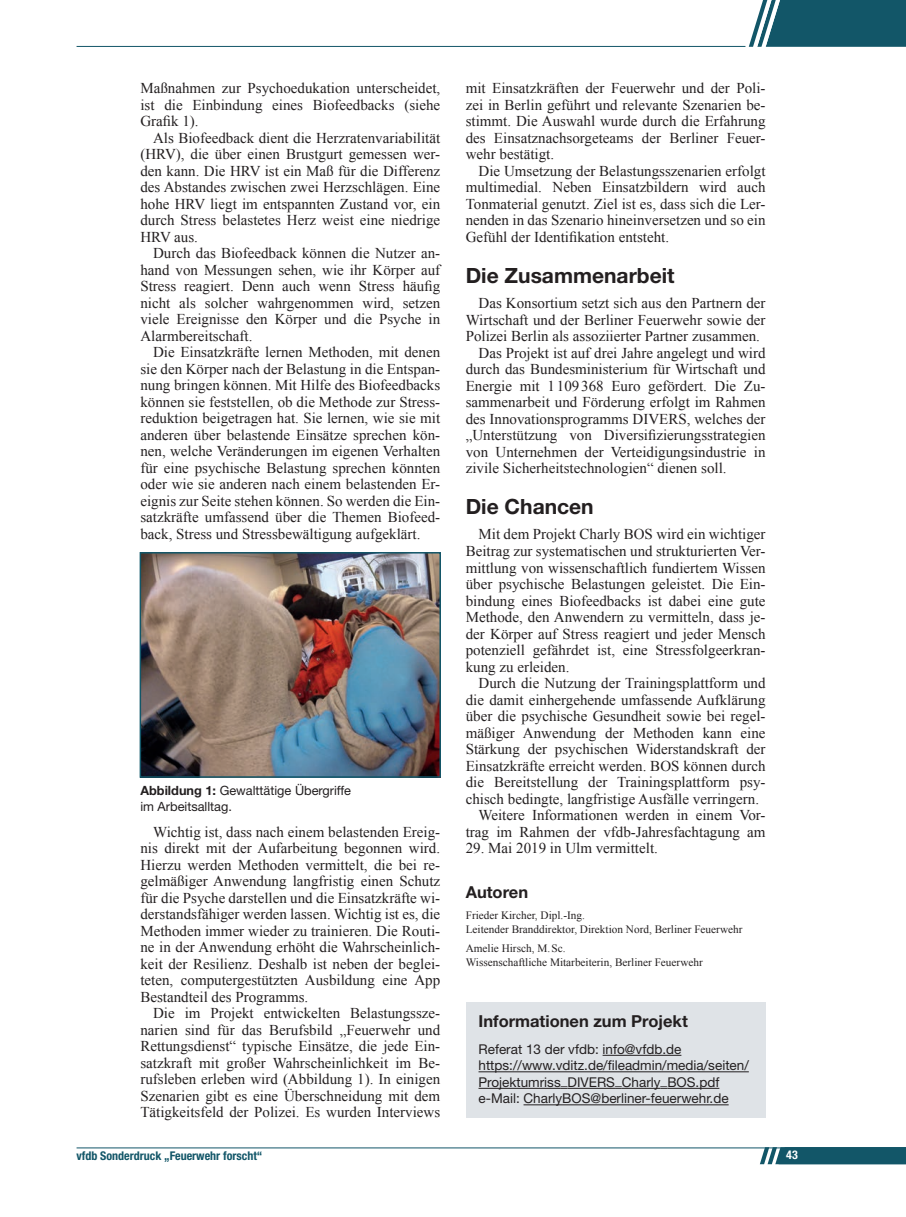
<style>
.page{position:relative;width:906px;height:1217px;background:#fff}
.page>*{position:absolute;margin:0;border:0;box-sizing:border-box;transform-origin:0 0}
.t1{font:700 21px "Helvetica Neue LT Std";color:#231f20}
.t2{font:700 16.5px "Helvetica Neue LT Std";color:#231f20}
.t3{font:15px "Times New Roman";color:#231f20}
.t4{font:13.5px/16.5px "Helvetica Neue LT Std";color:#231f20}
.t5{font:12.75px/16.5px "Helvetica Neue LT Std";color:#231f20}
.t6{font:700 condensed 12px "Helvetica Neue LT Std";color:#125668}
.t7{font:700 condensed 12px "Helvetica Neue LT Std";color:#fff}
.t8{font:11.25px/14.2px "Times New Roman";color:#231f20}
.s1{font-weight:700}
</style>
<div class="page">
<hr style="left:77px;top:1147px;width:829px;height:1px;background:#125668">
<svg style="left:749px;top:0;width:157px;height:47px;background:#2a6777"></svg>
<svg style="left:760px;top:1147px;width:146px;height:16px;background:#206071"></svg>
<hr style="left:77px;top:46px;width:668px;height:1px;background:#125668">
<img style="left:143px;top:555px;width:295px;height:219px">
<div style="left:140px;top:552px;width:301px;height:225px;border:2px solid #125668"></div>
<div style="left:466px;top:1001px;width:299px;height:116px;background:#dfe3e7"></div>
<hr style="left:602px;top:1054px;width:79px;height:1px;background:#231f20">
<hr style="left:478px;top:1071px;width:271px;height:1px;background:#231f20">
<hr style="left:478px;top:1087px;width:83px;height:1px;background:#231f20">
<hr style="left:567px;top:1087px;width:48px;height:1px;background:#231f20">
<hr style="left:622px;top:1087px;width:38px;height:1px;background:#231f20">
<hr style="left:667px;top:1087px;width:52px;height:1px;background:#231f20">
<hr style="left:523px;top:1104px;width:205px;height:1px;background:#231f20">
<p class="t3" style="left:140px;top:78px;width:301px">Maßnahmen zur Psychoedukation unterscheidet,</p>
<p class="t3" style="left:140px;top:94px;width:301px">ist die Einbindung eines Biofeedbacks (siehe</p>
<p class="t3" style="left:140px;top:111px;width:60px">Grafik 1).</p>
<p class="t3" style="left:153px;top:127px;width:289px">Als Biofeedback dient die Herzratenvariabilität</p>
<p class="t3" style="left:140px;top:144px;width:301px">(HRV), die über einen Brustgurt gemessen wer-</p>
<p class="t3" style="left:140px;top:160px;width:301px">den kann. Die HRV ist ein Maß für die Differenz</p>
<p class="t3" style="left:140px;top:177px;width:301px">des Abstandes zwischen zwei Herzschlägen. Eine</p>
<p class="t3" style="left:140px;top:193px;width:301px">hohe HRV liegt im entspannten Zustand vor, ein</p>
<p class="t3" style="left:140px;top:210px;width:301px">durch Stress belastetes Herz weist eine niedrige</p>
<p class="t3" style="left:140px;top:226px;width:59px">HRV aus.</p>
<p class="t3" style="left:153px;top:243px;width:289px">Durch das Biofeedback können die Nutzer an-</p>
<p class="t3" style="left:140px;top:259px;width:301px">hand von Messungen sehen, wie ihr Körper auf</p>
<p class="t3" style="left:140px;top:276px;width:301px">Stress reagiert. Denn auch wenn Stress häufig</p>
<p class="t3" style="left:140px;top:292px;width:301px">nicht als solcher wahrgenommen wird, setzen</p>
<p class="t3" style="left:140px;top:309px;width:301px">viele Ereignisse den Körper und die Psyche in</p>
<p class="t3" style="left:140px;top:325px;width:114px">Alarmbereitschaft.</p>
<p class="t3" style="left:153px;top:342px;width:289px">Die Einsatzkräfte lernen Methoden, mit denen</p>
<p class="t3" style="left:140px;top:358px;width:301px">sie den Körper nach der Belastung in die Entspan-</p>
<p class="t3" style="left:140px;top:375px;width:301px">nung bringen können. Mit Hilfe des Biofeedbacks</p>
<p class="t3" style="left:140px;top:391px;width:301px">können sie feststellen, ob die Methode zur Stress-</p>
<p class="t3" style="left:140px;top:408px;width:301px">reduktion beigetragen hat. Sie lernen, wie sie mit</p>
<p class="t3" style="left:140px;top:424px;width:301px">anderen über belastende Einsätze sprechen kön-</p>
<p class="t3" style="left:140px;top:441px;width:301px">nen, welche Veränderungen im eigenen Verhalten</p>
<p class="t3" style="left:140px;top:457px;width:301px">für eine psychische Belastung sprechen könnten</p>
<p class="t3" style="left:140px;top:474px;width:301px">oder wie sie anderen nach einem belastenden Er-</p>
<p class="t3" style="left:140px;top:490px;width:301px">eignis zur Seite stehen können. So werden die Ein-</p>
<p class="t3" style="left:140px;top:507px;width:301px">satzkräfte umfassend über die Themen Biofeed-</p>
<p class="t3" style="left:140px;top:523px;width:281px">back, Stress und Stressbewältigung aufgeklärt.</p>
<p class="t5" style="left:140px;top:781px;width:212px"><span class="s1">Abbildung 1:</span> Gewalttätige Übergriffe im Arbeitsalltag.</p>
<p class="t3" style="left:153px;top:821px;width:289px">Wichtig ist, dass nach einem belastenden Ereig-</p>
<p class="t3" style="left:140px;top:837px;width:301px">nis direkt mit der Aufarbeitung begonnen wird.</p>
<p class="t3" style="left:140px;top:854px;width:301px">Hierzu werden Methoden vermittelt, die bei re-</p>
<p class="t3" style="left:140px;top:870px;width:301px">gelmäßiger Anwendung langfristig einen Schutz</p>
<p class="t3" style="left:140px;top:887px;width:301px">für die Psyche darstellen und die Einsatzkräfte wi-</p>
<p class="t3" style="left:140px;top:903px;width:301px">derstandsfähiger werden lassen. Wichtig ist es, die</p>
<p class="t3" style="left:140px;top:920px;width:301px">Methoden immer wieder zu trainieren. Die Routi-</p>
<p class="t3" style="left:140px;top:936px;width:301px">ne in der Anwendung erhöht die Wahrscheinlich-</p>
<p class="t3" style="left:140px;top:953px;width:301px">keit der Resilienz. Deshalb ist neben der beglei-</p>
<p class="t3" style="left:140px;top:969px;width:301px">teten, computergestützten Ausbildung eine App</p>
<p class="t3" style="left:140px;top:986px;width:169px">Bestandteil des Programms.</p>
<p class="t3" style="left:153px;top:1002px;width:289px">Die im Projekt entwickelten Belastungssze-</p>
<p class="t3" style="left:140px;top:1019px;width:301px">narien sind für das Berufsbild „Feuerwehr und</p>
<p class="t3" style="left:140px;top:1035px;width:301px">Rettungsdienst“ typische Einsätze, die jede Ein-</p>
<p class="t3" style="left:140px;top:1052px;width:301px">satzkraft mit großer Wahrscheinlichkeit im Be-</p>
<p class="t3" style="left:140px;top:1068px;width:301px">rufsleben erleben wird (Abbildung 1). In einigen</p>
<p class="t3" style="left:140px;top:1085px;width:301px">Szenarien gibt es eine Überschneidung mit dem</p>
<p class="t3" style="left:140px;top:1101px;width:301px">Tätigkeitsfeld der Polizei. Es wurden Interviews</p>
<p class="t3" style="left:466px;top:78px;width:301px">mit Einsatzkräften der Feuerwehr und der Poli-</p>
<p class="t3" style="left:466px;top:94px;width:301px">zei in Berlin geführt und relevante Szenarien be-</p>
<p class="t3" style="left:466px;top:111px;width:301px">stimmt. Die Auswahl wurde durch die Erfahrung</p>
<p class="t3" style="left:466px;top:127px;width:301px">des Einsatznachsorgeteams der Berliner Feuer-</p>
<p class="t3" style="left:466px;top:144px;width:90px">wehr bestätigt.</p>
<p class="t3" style="left:478px;top:160px;width:289px">Die Umsetzung der Belastungsszenarien erfolgt</p>
<p class="t3" style="left:466px;top:177px;width:301px">multimedial. Neben Einsatzbildern wird auch</p>
<p class="t3" style="left:466px;top:193px;width:301px">Tonmaterial genutzt. Ziel ist es, dass sich die Ler-</p>
<p class="t3" style="left:466px;top:210px;width:301px">nenden in das Szenario hineinversetzen und so ein</p>
<p class="t3" style="left:466px;top:226px;width:205px">Gefühl der Identifikation entsteht.</p>
<p class="t1" style="left:466px;top:262px;width:210px">Die Zusammenarbeit</p>
<p class="t3" style="left:478px;top:293px;width:289px">Das Konsortium setzt sich aus den Partnern der</p>
<p class="t3" style="left:466px;top:309px;width:301px">Wirtschaft und der Berliner Feuerwehr sowie der</p>
<p class="t3" style="left:466px;top:326px;width:296px">Polizei Berlin als assoziierter Partner zusammen.</p>
<p class="t3" style="left:478px;top:342px;width:289px">Das Projekt ist auf drei Jahre angelegt und wird</p>
<p class="t3" style="left:466px;top:359px;width:301px">durch das Bundesministerium für Wirtschaft und</p>
<p class="t3" style="left:466px;top:375px;width:301px">Energie mit 1 109 368 Euro gefördert. Die Zu-</p>
<p class="t3" style="left:466px;top:392px;width:301px">sammenarbeit und Förderung erfolgt im Rahmen</p>
<p class="t3" style="left:466px;top:408px;width:301px">des Innovationsprogramms DIVERS, welches der</p>
<p class="t3" style="left:466px;top:425px;width:301px">„Unterstützung von Diversifizierungsstrategien</p>
<p class="t3" style="left:466px;top:441px;width:301px">von Unternehmen der Verteidigungsindustrie in</p>
<p class="t3" style="left:466px;top:458px;width:262px">zivile Sicherheitstechnologien“ dienen soll.</p>
<p class="t1" style="left:466px;top:494px;width:129px">Die Chancen</p>
<p class="t3" style="left:478px;top:524px;width:289px">Mit dem Projekt Charly BOS wird ein wichtiger</p>
<p class="t3" style="left:466px;top:540px;width:301px">Beitrag zur systematischen und strukturierten Ver-</p>
<p class="t3" style="left:466px;top:557px;width:301px">mittlung von wissenschaftlich fundiertem Wissen</p>
<p class="t3" style="left:466px;top:573px;width:301px">über psychische Belastungen geleistet. Die Ein-</p>
<p class="t3" style="left:466px;top:590px;width:301px">bindung eines Biofeedbacks ist dabei eine gute</p>
<p class="t3" style="left:466px;top:606px;width:301px">Methode, den Anwendern zu vermitteln, dass je-</p>
<p class="t3" style="left:466px;top:623px;width:301px">der Körper auf Stress reagiert und jeder Mensch</p>
<p class="t3" style="left:466px;top:639px;width:301px">potenziell gefährdet ist, eine Stressfolgeerkran-</p>
<p class="t3" style="left:466px;top:656px;width:105px">kung zu erleiden.</p>
<p class="t3" style="left:478px;top:672px;width:289px">Durch die Nutzung der Trainingsplattform und</p>
<p class="t3" style="left:466px;top:689px;width:301px">die damit einhergehende umfassende Aufklärung</p>
<p class="t3" style="left:466px;top:705px;width:301px">über die psychische Gesundheit sowie bei regel-</p>
<p class="t3" style="left:466px;top:722px;width:301px">mäßiger Anwendung der Methoden kann eine</p>
<p class="t3" style="left:466px;top:738px;width:301px">Stärkung der psychischen Widerstandskraft der</p>
<p class="t3" style="left:466px;top:755px;width:301px">Einsatzkräfte erreicht werden. BOS können durch</p>
<p class="t3" style="left:466px;top:771px;width:301px">die Bereitstellung der Trainingsplattform psy-</p>
<p class="t3" style="left:466px;top:788px;width:295px">chisch bedingte, langfristige Ausfälle verringern.</p>
<p class="t3" style="left:478px;top:804px;width:289px">Weitere Informationen werden in einem Vor-</p>
<p class="t3" style="left:466px;top:821px;width:301px">trag im Rahmen der vfdb-Jahresfachtagung am</p>
<p class="t3" style="left:466px;top:837px;width:194px">29. Mai 2019 in Ulm vermittelt.</p>
<p class="t2" style="left:466px;top:882px;width:64px">Autoren</p>
<p class="t8" style="left:466px;top:907px;width:278px">Frieder Kircher, Dipl.-Ing.<br>Leitender Branddirektor, Direktion Nord, Berliner Feuerwehr</p>
<p class="t8" style="left:466px;top:940px;width:238px">Amelie Hirsch, M. Sc.<br>Wissenschaftliche Mitarbeiterin, Berliner Feuerwehr</p>
<p class="t2" style="left:478px;top:1010px;width:211px">Informationen zum Projekt</p>
<p class="t4" style="left:478px;top:1040px;width:272px">Referat 13 der vfdb: info@vfdb.de https://www.vditz.de/fileadmin/media/seiten/ Projektumriss_DIVERS_Charly_BOS.pdf e-Mail: CharlyBOS@berliner-feuerwehr.de</p>
<p class="t6" style="left:77px;top:1146px;width:58px">vfdb 2/2019</p>
<p class="t6" style="left:77px;top:1148px;width:187px">vfdb Sonderdruck „Feuerwehr forscht“</p>
<p class="t7" style="left:786px;top:1146px;width:22px">43139</p>
</div>
